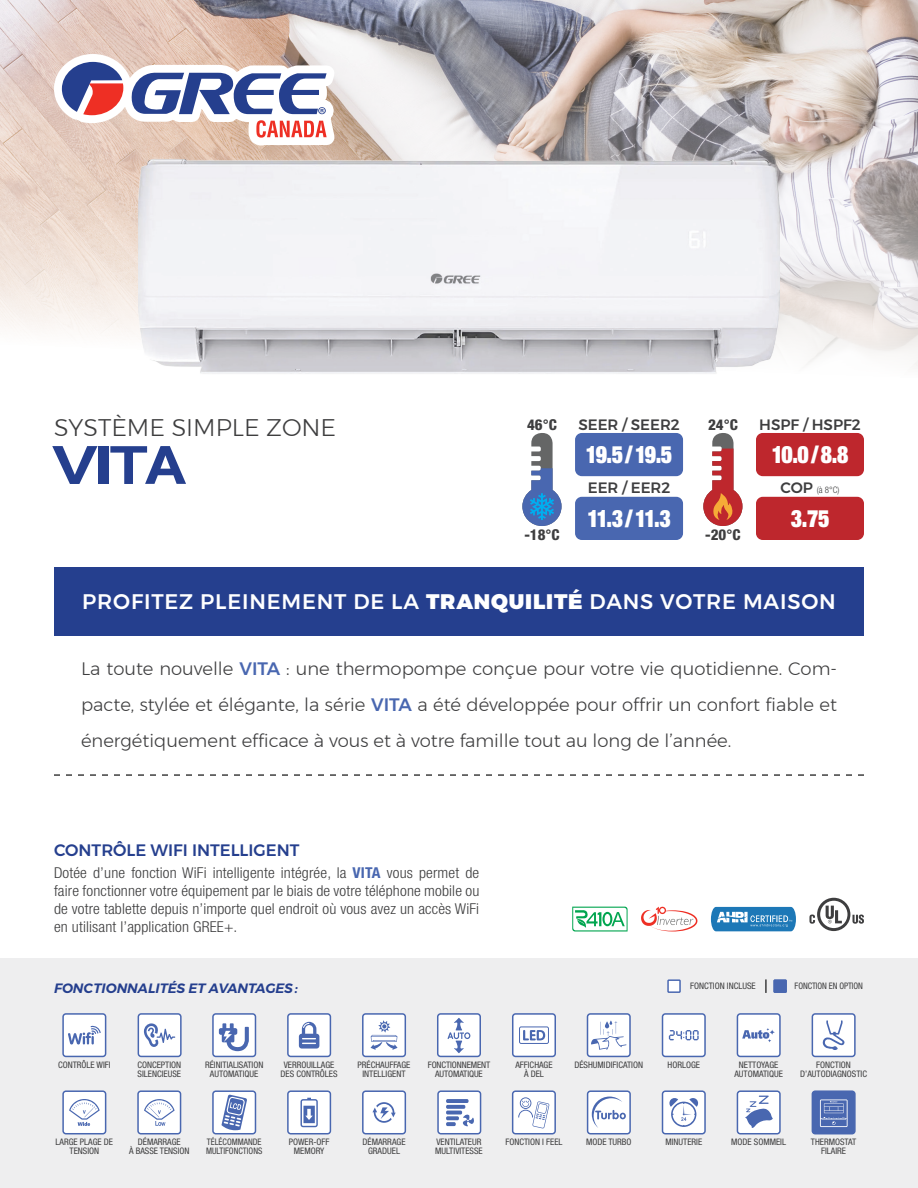
<style>
.page{position:relative;width:918px;height:1188px;background:#fff}
.page>*{position:absolute;margin:0;border:0;box-sizing:border-box;transform-origin:0 0}
.t1{font:54px "Denmark";color:#253f8e}
.t2{font:900 condensed 24px "Helvetica Neue LT Std";letter-spacing:-.065em;color:#fff;scale:.9 1}
.t3{font:300 24px "Montserrat";color:#3e3e3f}
.TITRE{font:500 21px "Montserrat";letter-spacing:.04em;color:#fff}
.TEXTE_-_Principal{font:300 18px/36px "Montserrat";color:#3e3e3f;text-align:justify}
.SOUS-TITRE{font:500 16.5px "Montserrat";color:#253f8e}
.TEXTE_-_Description{font:300 condensed 15px/18px "Helvetica Neue LT Std";letter-spacing:.01em;color:#3e3e3f;text-align:justify;scale:1.05 1}
.t4{font:500 15px "Montserrat";color:#3e3e3f}
.t5{font:800 condensed 15px "Helvetica Neue LT Std";color:#3e3e3f}
.t6{font:italic 600 13.5px "Montserrat";color:#253f8e}
.TEXTE_-_Icône{font:condensed 9px/9px "Helvetica Neue LT Std";color:#3e3e3f;text-align:center}
.TEXTE_-_Icône-2{font:condensed 9px/9px "Helvetica Neue LT Std";color:#3e3e3f;scale:.95 1}
.t7{font:300 condensed 9px "Helvetica Neue LT Std";color:#3e3e3f}
.s1{font-family:"Montserrat";font-weight:500;font-stretch:normal;font-size:15px}
.s2{font-weight:900}
.s3{font-weight:500;color:#4967b0}
.s4{font-weight:700;color:#4967b0}
</style>
<div class="page">
<img style="left:0;top:0;width:918px;height:367px">
<div style="left:54px;top:567px;width:810px;height:69px;background:#253f8e"></div>
<svg style="left:54px;top:774px;width:810px;height:2px"></svg>
<img style="left:357px;top:152px;width:423px;height:222px">
<div style="left:0;top:958px;width:918px;height:230px;background:#eeeeef"></div>
<svg style="left:809px;top:898px;width:55px;height:33px"></svg>
<svg style="left:572px;top:907px;width:56px;height:25px"></svg>
<svg style="left:711px;top:907px;width:85px;height:24px;background:#4690c4"></svg>
<svg style="left:641px;top:907px;width:56px;height:25px"></svg>
<div style="left:774px;top:980px;width:13px;height:13px;background:#4967b0"></div>
<div style="left:773px;top:979px;width:14px;height:14px;border:2px solid #4967b0"></div>
<svg style="left:765px;top:979px;width:2px;height:14px"></svg>
<div style="left:668px;top:980px;width:13px;height:13px;background:#fff"></div>
<div style="left:667px;top:979px;width:14px;height:14px;border:2px solid #4967b0"></div>
<svg style="left:812px;top:1090px;width:44px;height:44px;background:#5d77b8"></svg>
<svg style="left:737px;top:1013px;width:44px;height:44px;background:#dae0ef"></svg>
<svg style="left:662px;top:1013px;width:44px;height:44px;background:#dee3f0"></svg>
<svg style="left:587px;top:1013px;width:44px;height:44px;background:#dbe1ef"></svg>
<svg style="left:812px;top:1013px;width:44px;height:44px;background:#d9dfee"></svg>
<div style="left:63px;top:1014px;width:43px;height:42px;background:#fff;border-radius:3px"></div>
<div style="left:62px;top:1013px;width:44px;height:44px;border:2px solid #4967b0;border-radius:3px"></div>
<svg style="left:68px;top:1025px;width:33px;height:20px"></svg>
<div style="left:756px;top:433px;width:108px;height:43px;background:#be272d;border-radius:7px"></div>
<div style="left:756px;top:497px;width:108px;height:43px;background:#be272d;border-radius:7px"></div>
<svg style="left:703px;top:433px;width:39px;height:93px"></svg>
<div style="left:575px;top:433px;width:108px;height:43px;background:#4967b0;border-radius:7px"></div>
<div style="left:575px;top:497px;width:108px;height:43px;background:#4967b0;border-radius:7px"></div>
<svg style="left:522px;top:433px;width:40px;height:93px"></svg>
<svg style="left:46px;top:0;width:311px;height:374px"></svg>
<svg style="left:62px;top:62px;width:265px;height:76px"></svg>
<div style="left:138px;top:1091px;width:43px;height:43px;background:#fff;border-radius:3px"></div>
<div style="left:137px;top:1090px;width:44px;height:44px;border:2px solid #4967b0;border-radius:3px"></div>
<svg style="left:144px;top:1099px;width:31px;height:27px"></svg>
<div style="left:63px;top:1091px;width:43px;height:43px;background:#fff;border-radius:3px"></div>
<div style="left:62px;top:1090px;width:44px;height:44px;border:2px solid #4967b0;border-radius:3px"></div>
<svg style="left:69px;top:1099px;width:31px;height:27px"></svg>
<svg style="left:512px;top:1013px;width:44px;height:44px;background:#d4dbec"></svg>
<svg style="left:437px;top:1013px;width:44px;height:44px;background:#d7dded"></svg>
<svg style="left:212px;top:1013px;width:44px;height:44px;background:#c5cfe5"></svg>
<svg style="left:287px;top:1013px;width:44px;height:44px;background:#c8d1e7"></svg>
<svg style="left:437px;top:1090px;width:44px;height:44px;background:#c7d0e6"></svg>
<svg style="left:362px;top:1090px;width:44px;height:44px;background:#dbe1ef"></svg>
<svg style="left:512px;top:1090px;width:44px;height:44px;background:#dbe0ef"></svg>
<svg style="left:737px;top:1090px;width:44px;height:44px;background:#c8d1e7"></svg>
<svg style="left:587px;top:1090px;width:44px;height:44px;background:#d5dcec"></svg>
<svg style="left:662px;top:1090px;width:44px;height:44px;background:#d5dbec"></svg>
<div style="left:363px;top:1014px;width:42px;height:42px;background:#fff;border-radius:3px"></div>
<div style="left:362px;top:1013px;width:44px;height:44px;border:2px solid #4967b0;border-radius:3px"></div>
<svg style="left:371px;top:1020px;width:27px;height:30px"></svg>
<svg style="left:138px;top:1013px;width:44px;height:44px;background:#d4dbec"></svg>
<svg style="left:212px;top:1090px;width:44px;height:44px;background:#bbc6e1"></svg>
<svg style="left:287px;top:1090px;width:44px;height:44px;background:#cfd7ea"></svg>
<p class="t3" style="left:54px;top:409px;width:284px">SYSTÈME SIMPLE ZONE</p>
<p class="t1" style="left:54px;top:432px;width:132px">VITA</p>
<p class="t5" style="left:527px;top:415px;width:31px">46°C</p>
<p class="t4" style="left:578px;top:413px;width:103px">SEER / SEER2</p>
<p class="t5" style="left:708px;top:415px;width:31px">24°C</p>
<p class="t4" style="left:759px;top:413px;width:103px">HSPF / HSPF2</p>
<p class="t2" style="left:586px;top:439px;width:97px">19.5/19.5</p>
<p class="t2" style="left:772px;top:439px;width:87px">10.0/8.8</p>
<p class="t4" style="left:588px;top:476px;width:84px">EER / EER2</p>
<p class="t7" style="left:781px;top:485px;width:60px"><span class="s1">COP</span> (à 8°C)</p>
<p class="t2" style="left:587px;top:503px;width:94px">11.3/11.3</p>
<p class="t2" style="left:791px;top:503px;width:44px">3.75</p>
<p class="t5" style="left:524px;top:526px;width:37px">-18°C</p>
<p class="t5" style="left:705px;top:526px;width:37px">-20°C</p>
<p class="TITRE" style="left:82px;top:585px;width:755px">PROFITEZ PLEINEMENT DE LA <span class="s2">TRANQUILITÉ</span> DANS VOTRE MAISON</p>
<p class="TEXTE_-_Principal" style="left:81px;top:651px;width:758px">La toute nouvelle <span class="s3">VITA</span> : une thermopompe conçue pour votre vie quotidienne. Com&shy;pacte, stylée et élégante, la série <span class="s3">VITA</span> a été développée pour offrir un confort fiable et énergétiquement efficace à vous et à votre famille tout au long de l’année.</p>
<p class="SOUS-TITRE" style="left:54px;top:837px;width:247px">CONTRÔLE WIFI INTELLIGENT</p>
<p class="TEXTE_-_Description" style="left:54px;top:863px;width:407px">Dotée d’une fonction WiFi intelligente intégrée, la <span class="s4">VITA</span> vous permet de faire fonctionner votre équipement par le biais de votre téléphone mobile ou de votre tablette depuis n’importe quel endroit où vous avez un accès WiFi en utilisant l’application GREE+.</p>
<p class="t6" style="left:54px;top:977px;width:246px">FONCTIONNALITÉS ET AVANTAGES :</p>
<p class="TEXTE_-_Icône" style="left:690px;top:982px;width:67px">FONCTION INCLUSE</p>
<p class="TEXTE_-_Icône-2" style="left:795px;top:982px;width:73px">FONCTION EN OPTION</p>
<p class="TEXTE_-_Icône" style="left:58px;top:1060px;width:54px">CONTRÔLE WIFI</p>
<p class="TEXTE_-_Icône" style="left:137px;top:1060px;width:45px;text-align:left">CONCEPTION<br>SILENCIEUSE</p>
<p class="TEXTE_-_Icône" style="left:205px;top:1060px;width:60px">RÉINITIALISATION</p>
<p class="TEXTE_-_Icône" style="left:210px;top:1069px;width:50px">AUTOMATIQUE</p>
<p class="TEXTE_-_Icône" style="left:284px;top:1060px;width:52px">VERROUILLAGE</p>
<p class="TEXTE_-_Icône" style="left:281px;top:1069px;width:59px">DES CONTRÔLES</p>
<p class="TEXTE_-_Icône" style="left:358px;top:1060px;width:54px">PRÉCHAUFFAGE</p>
<p class="TEXTE_-_Icône" style="left:362px;top:1069px;width:45px">INTELLIGENT</p>
<p class="TEXTE_-_Icône" style="left:428px;top:1060px;width:64px">FONCTIONNEMENT</p>
<p class="TEXTE_-_Icône" style="left:435px;top:1069px;width:49px">AUTOMATIQUE</p>
<p class="TEXTE_-_Icône" style="left:515px;top:1060px;width:39px">AFFICHAGE</p>
<p class="TEXTE_-_Icône" style="left:524px;top:1069px;width:21px">À DEL</p>
<p class="TEXTE_-_Icône" style="left:574px;top:1060px;width:70px">DÉSHUMIDIFICATION</p>
<p class="TEXTE_-_Icône" style="left:668px;top:1060px;width:34px">HORLOGE</p>
<p class="TEXTE_-_Icône" style="left:800px;top:1060px;width:68px">FONCTION<br>D’AUTODIAGNOSTIC</p>
<p class="TEXTE_-_Icône" style="left:739px;top:1060px;width:41px">NETTOYAGE</p>
<p class="TEXTE_-_Icône" style="left:734px;top:1069px;width:50px">AUTOMATIQUE</p>
<p class="TEXTE_-_Icône" style="left:56px;top:1138px;width:59px">LARGE PLAGE DE<br>TENSION</p>
<p class="TEXTE_-_Icône" style="left:138px;top:1138px;width:44px">DÉMARRAGE</p>
<p class="TEXTE_-_Icône" style="left:129px;top:1147px;width:62px">À BASSE TENSION</p>
<p class="TEXTE_-_Icône-2" style="left:206px;top:1138px;width:61px">TÉLÉCOMMANDE<br>MULTIFONCTIONS</p>
<p class="TEXTE_-_Icône" style="left:289px;top:1138px;width:42px">POWER-OFF<br>MEMORY</p>
<p class="TEXTE_-_Icône" style="left:363px;top:1138px;width:44px">DÉMARRAGE<br>GRADUEL</p>
<p class="TEXTE_-_Icône" style="left:505px;top:1138px;width:59px">FONCTION I FEEL</p>
<p class="TEXTE_-_Icône" style="left:586px;top:1138px;width:47px">MODE TURBO</p>
<p class="TEXTE_-_Icône" style="left:665px;top:1138px;width:38px">MINUTERIE</p>
<p class="TEXTE_-_Icône" style="left:731px;top:1138px;width:56px">MODE SOMMEIL</p>
<p class="TEXTE_-_Icône" style="left:436px;top:1138px;width:47px">VENTILATEUR</p>
<p class="TEXTE_-_Icône" style="left:435px;top:1147px;width:49px">MULTIVITESSE</p>
<p class="TEXTE_-_Icône" style="left:811px;top:1138px;width:47px">THERMOSTAT</p>
<p class="TEXTE_-_Icône" style="left:821px;top:1147px;width:27px">FILAIRE</p>
</div>
